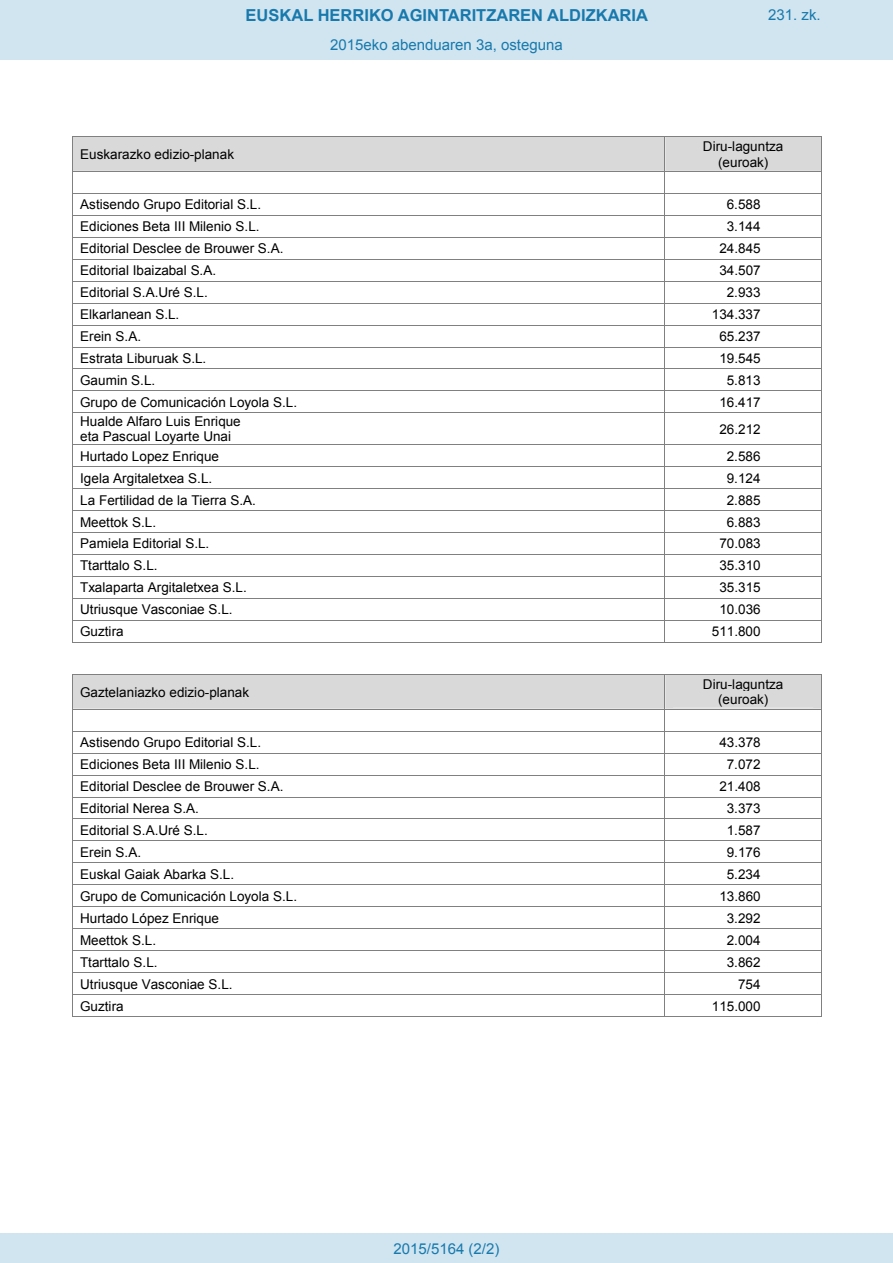
<style>
.page{position:relative;width:893px;height:1263px;background:#fff}
.page>*{position:absolute;margin:0;border:0;box-sizing:border-box;transform-origin:0 0}
.t1{font:700 16.5px "Arial";color:#1879ad}
.Paginacion_Centro{font:15px "Arial";color:#1879ad}
.t2{font:13.5px/15.5px "Arial";letter-spacing:.005em;color:#000;text-align:center}
</style>
<div class="page">
<svg style="left:72px;top:136px;width:750px;height:278px"></svg>
<hr style="left:72px;top:413px;width:1px;height:31px;background:#808080">
<hr style="left:665px;top:413px;width:1px;height:31px;background:#808080">
<hr style="left:821px;top:413px;width:1px;height:31px;background:#808080">
<hr style="left:72px;top:444px;width:593px;height:1px;background:#808080">
<hr style="left:665px;top:444px;width:156px;height:1px;background:#808080">
<hr style="left:72px;top:466px;width:593px;height:1px;background:#808080">
<hr style="left:665px;top:466px;width:156px;height:1px;background:#808080">
<hr style="left:72px;top:488px;width:593px;height:1px;background:#808080">
<hr style="left:665px;top:488px;width:156px;height:1px;background:#808080">
<hr style="left:72px;top:510px;width:593px;height:1px;background:#808080">
<hr style="left:665px;top:510px;width:156px;height:1px;background:#808080">
<hr style="left:72px;top:532px;width:593px;height:1px;background:#808080">
<hr style="left:665px;top:532px;width:156px;height:1px;background:#808080">
<hr style="left:72px;top:554px;width:593px;height:1px;background:#808080">
<hr style="left:665px;top:554px;width:156px;height:1px;background:#808080">
<hr style="left:72px;top:576px;width:593px;height:1px;background:#808080">
<hr style="left:665px;top:576px;width:156px;height:1px;background:#808080">
<hr style="left:72px;top:598px;width:593px;height:1px;background:#808080">
<hr style="left:665px;top:598px;width:156px;height:1px;background:#808080">
<hr style="left:72px;top:620px;width:593px;height:1px;background:#808080">
<hr style="left:665px;top:620px;width:156px;height:1px;background:#808080">
<svg style="left:72px;top:445px;width:1px;height:197px"></svg>
<hr style="left:72px;top:642px;width:593px;height:1px;background:#808080">
<hr style="left:665px;top:642px;width:156px;height:1px;background:#808080">
<svg style="left:821px;top:444px;width:1px;height:199px"></svg>
<svg style="left:72px;top:674px;width:750px;height:343px"></svg>
<div style="left:0;top:0;width:893px;height:60px;background:#d0e5f0"></div>
<div style="left:0;top:1233px;width:893px;height:30px;background:#d0e5f0"></div>
<p class="t1" style="left:246px;top:4px;width:404px">EUSKAL HERRIKO AGINTARITZAREN ALDIZKARIA</p>
<p class="Paginacion_Centro" style="left:768px;top:5px;width:54px">231. zk.</p>
<p class="Paginacion_Centro" style="left:330px;top:35px;width:234px">2015eko abenduaren 3a, osteguna</p>
<p class="t2" style="left:80px;top:146px;width:155px">Euskarazko edizio-planak</p>
<p class="t2" style="left:703px;top:138px;width:82px">Diru-laguntza (euroak)</p>
<p class="t2" style="left:80px;top:197px;width:182px">Astisendo Grupo Editorial S.L.</p>
<p class="t2" style="left:727px;top:197px;width:35px">6.588</p>
<p class="t2" style="left:80px;top:219px;width:181px">Ediciones Beta III Milenio S.L.</p>
<p class="t2" style="left:727px;top:219px;width:35px">3.144</p>
<p class="t2" style="left:80px;top:241px;width:205px">Editorial Desclee de Brouwer S.A.</p>
<p class="t2" style="left:719px;top:241px;width:43px">24.845</p>
<p class="t2" style="left:80px;top:263px;width:137px">Editorial Ibaizabal S.A.</p>
<p class="t2" style="left:719px;top:263px;width:43px">34.507</p>
<p class="t2" style="left:80px;top:285px;width:129px">Editorial S.A.Uré S.L.</p>
<p class="t2" style="left:727px;top:285px;width:35px">2.933</p>
<p class="t2" style="left:80px;top:307px;width:101px">Elkarlanean S.L.</p>
<p class="t2" style="left:712px;top:307px;width:50px">134.337</p>
<p class="t2" style="left:80px;top:329px;width:62px">Erein S.A.</p>
<p class="t2" style="left:719px;top:329px;width:43px">65.237</p>
<p class="t2" style="left:80px;top:351px;width:128px">Estrata Liburuak S.L.</p>
<p class="t2" style="left:719px;top:351px;width:43px">19.545</p>
<p class="t2" style="left:80px;top:372px;width:77px">Gaumin S.L.</p>
<p class="t2" style="left:727px;top:372px;width:35px">5.813</p>
<p class="t2" style="left:80px;top:394px;width:218px">Grupo de Comunicación Loyola S.L.</p>
<p class="t2" style="left:719px;top:394px;width:43px">16.417</p>
<p class="t2" style="left:80px;top:414px;width:162px;text-align:left">Hualde Alfaro Luis Enrique eta Pascual Loyarte Unai</p>
<p class="t2" style="left:719px;top:421px;width:43px">26.212</p>
<p class="t2" style="left:80px;top:448px;width:140px">Hurtado Lopez Enrique</p>
<p class="t2" style="left:727px;top:448px;width:35px">2.586</p>
<p class="t2" style="left:80px;top:470px;width:134px">Igela Argitaletxea S.L.</p>
<p class="t2" style="left:727px;top:470px;width:35px">9.124</p>
<p class="t2" style="left:80px;top:492px;width:177px">La Fertilidad de la Tierra S.A.</p>
<p class="t2" style="left:727px;top:492px;width:35px">2.885</p>
<p class="t2" style="left:80px;top:514px;width:77px">Meettok S.L.</p>
<p class="t2" style="left:727px;top:514px;width:35px">6.883</p>
<p class="t2" style="left:80px;top:536px;width:131px">Pamiela Editorial S.L.</p>
<p class="t2" style="left:719px;top:536px;width:43px">70.083</p>
<p class="t2" style="left:80px;top:558px;width:79px">Ttarttalo S.L.</p>
<p class="t2" style="left:719px;top:558px;width:43px">35.310</p>
<p class="t2" style="left:80px;top:580px;width:168px">Txalaparta Argitaletxea S.L.</p>
<p class="t2" style="left:719px;top:580px;width:43px">35.315</p>
<p class="t2" style="left:80px;top:602px;width:154px">Utriusque Vasconiae S.L.</p>
<p class="t2" style="left:719px;top:602px;width:43px">10.036</p>
<p class="t2" style="left:80px;top:624px;width:45px">Guztira</p>
<p class="t2" style="left:712px;top:624px;width:50px">511.800</p>
<p class="t2" style="left:80px;top:684px;width:170px">Gaztelaniazko edizio-planak</p>
<p class="t2" style="left:703px;top:676px;width:82px">Diru-laguntza (euroak)</p>
<p class="t2" style="left:80px;top:735px;width:182px">Astisendo Grupo Editorial S.L.</p>
<p class="t2" style="left:719px;top:735px;width:43px">43.378</p>
<p class="t2" style="left:80px;top:757px;width:181px">Ediciones Beta III Milenio S.L.</p>
<p class="t2" style="left:727px;top:757px;width:35px">7.072</p>
<p class="t2" style="left:80px;top:778px;width:205px">Editorial Desclee de Brouwer S.A.</p>
<p class="t2" style="left:719px;top:778px;width:43px">21.408</p>
<p class="t2" style="left:80px;top:800px;width:120px">Editorial Nerea S.A.</p>
<p class="t2" style="left:727px;top:800px;width:35px">3.373</p>
<p class="t2" style="left:80px;top:822px;width:129px">Editorial S.A.Uré S.L.</p>
<p class="t2" style="left:727px;top:822px;width:35px">1.587</p>
<p class="t2" style="left:80px;top:844px;width:62px">Erein S.A.</p>
<p class="t2" style="left:727px;top:844px;width:35px">9.176</p>
<p class="t2" style="left:80px;top:866px;width:155px">Euskal Gaiak Abarka S.L.</p>
<p class="t2" style="left:727px;top:866px;width:35px">5.234</p>
<p class="t2" style="left:80px;top:888px;width:218px">Grupo de Comunicación Loyola S.L.</p>
<p class="t2" style="left:719px;top:888px;width:43px">13.860</p>
<p class="t2" style="left:80px;top:910px;width:140px">Hurtado López Enrique</p>
<p class="t2" style="left:727px;top:910px;width:35px">3.292</p>
<p class="t2" style="left:80px;top:932px;width:77px">Meettok S.L.</p>
<p class="t2" style="left:727px;top:932px;width:35px">2.004</p>
<p class="t2" style="left:80px;top:954px;width:79px">Ttarttalo S.L.</p>
<p class="t2" style="left:727px;top:954px;width:35px">3.862</p>
<p class="t2" style="left:80px;top:976px;width:154px">Utriusque Vasconiae S.L.</p>
<p class="t2" style="left:738px;top:976px;width:24px">754</p>
<p class="t2" style="left:80px;top:998px;width:45px">Guztira</p>
<p class="t2" style="left:712px;top:998px;width:50px">115.000</p>
<p class="Paginacion_Centro" style="left:393px;top:1238px;width:107px">2015/5164 (2/2)</p>
</div>
